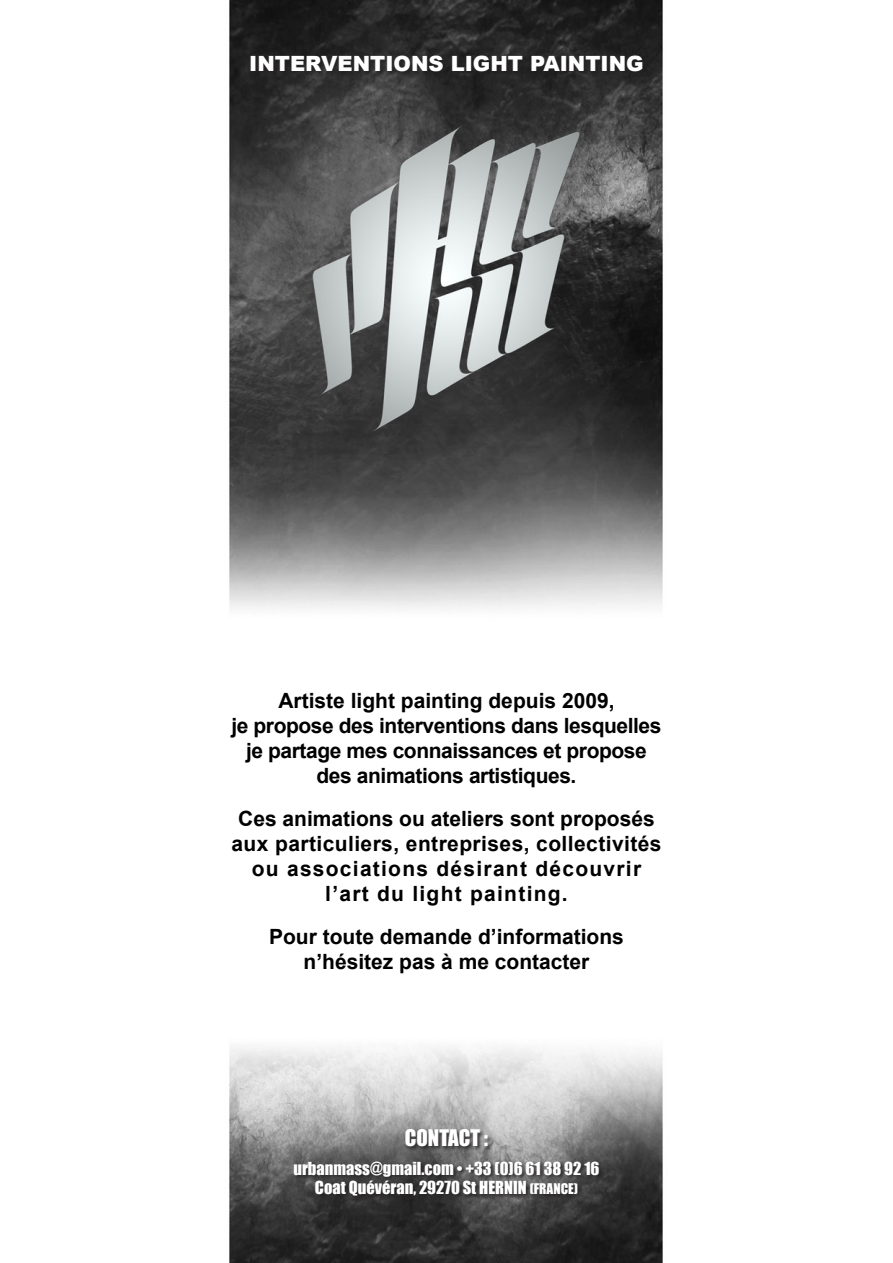
<style>
.page{position:relative;width:893px;height:1263px;background:#fff}
.page>*{position:absolute;margin:0;border:0;box-sizing:border-box;transform-origin:0 0}
.t1{font:700 21px/25.2px "Arial";letter-spacing:.02em;color:#000;text-align:center}
.t2{font:700 21px/25.2px "Arial";letter-spacing:-.02em;color:#000;text-align:center}
.t3{font:700 21px "Arial";color:#000}
.t4{font:900 21px "Arial";color:#fff}
.t5{font:21px "Impact";color:#fff}
.t6{font:16.5px "Impact";color:#fff}
.s1{font-size:13.5px}
</style>
<div class="page">
<img style="left:229px;top:0;width:434px;height:1263px">
<div style="left:250px;top:55px;width:398px;height:22px;background:#231f20"></div>
<div style="left:293px;top:1129px;width:312px;height:73px;background:#231f20;opacity:.88"></div>
<p class="t4" style="left:249px;top:49px;width:396px">INTERVENTIONS LIGHT PAINTING</p>
<p class="t3" style="left:278px;top:687px;width:338px">Artiste light painting depuis 2009,</p>
<p class="t2" style="left:231px;top:714px;width:432px">je propose des interventions dans lesquelles je partage mes connaissances et propose des animations artistiques.</p>
<p class="t1" style="left:231px;top:806px;width:432px">Ces animations ou ateliers sont proposés aux particuliers, entreprises, collectivités ou associations désirant découvrir l’art du light painting.</p>
<p class="t3" style="left:269px;top:922px;width:356px">Pour toute demande d’informations</p>
<p class="t3" style="left:303px;top:947px;width:287px">n’hésitez pas à me contacter</p>
<p class="t5" style="left:405px;top:1122px;width:85px">CONTACT :</p>
<p class="t6" style="left:293px;top:1155px;width:308px">urbanmass@gmail.com • +33 (0)6 61 38 92 16</p>
<p class="t6" style="left:315px;top:1175px;width:265px">Coat Quévéran, 29270 St HERNIN <span class="s1">(FRANCE)</span></p>
</div>
